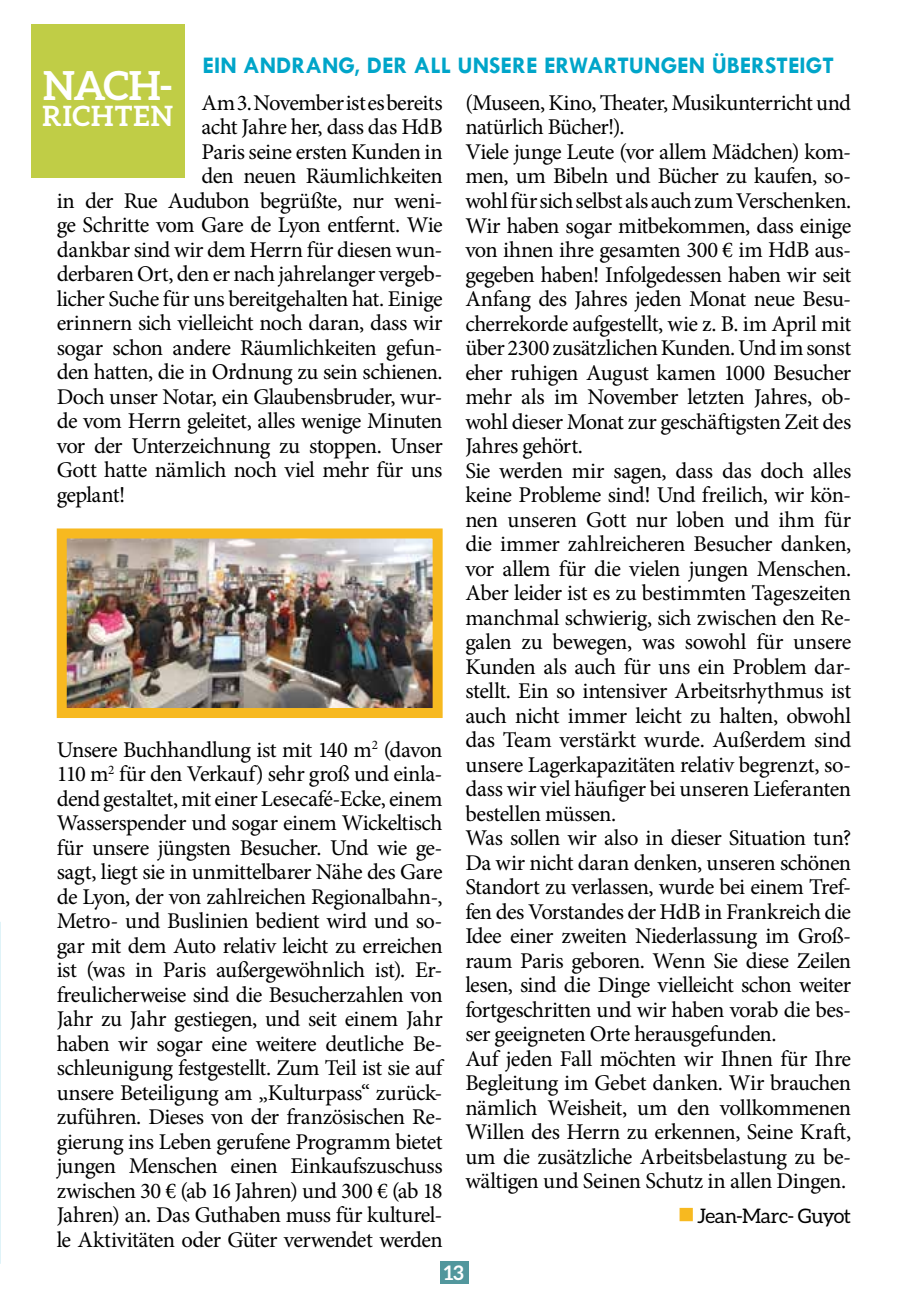
<style>
.page{position:relative;width:908px;height:1304px;background:#fff}
.page>*{position:absolute;margin:0;border:0;box-sizing:border-box;transform-origin:0 0}
.t1{font:700 40px "Aleo";color:#fff}
.t2{font:700 28px "Aleo";letter-spacing:.035em;color:#fff}
.t3{font:700 24px "Tw Cen";color:#00a5c9}
.t4{font:22.4px/24.6px "Minion Pro";letter-spacing:-.025em;color:#000;text-align:justify}
.t5{font:20px "Aleo";letter-spacing:-.02em;color:#000}
.t6{font:700 20px "Aleo";color:#fff}
.s1{color:#f7b920}
</style>
<div class="page">
<div style="left:440px;top:1261px;width:28px;height:23px;background:#52979d"></div>
<div style="left:31px;top:24px;width:153px;height:153px;background:#c0cd46"></div>
<svg style="left:0;top:922px;width:1px;height:342px"></svg>
<img style="left:68px;top:539px;width:363px;height:168px">
<div style="left:57px;top:528px;width:385px;height:190px;border:10px solid #f7b920"></div>
<p class="t3" style="left:202px;top:51px;width:632px">EIN ANDRANG, DER ALL UNSERE ERWARTUNGEN ÜBERSTEIGT</p>
<h1 class="t1" style="left:43px;top:63px;width:131px">NACH-</h1>
<p class="t2" style="left:43px;top:100px;width:132px">RICHTEN</p>
<p class="t4" style="left:201px;top:91px;width:242px">Am 3. November ist es bereits</p>
<p class="t4" style="left:201px;top:115px;width:242px">acht Jahre her, dass das HdB</p>
<p class="t4" style="left:201px;top:140px;width:242px">Paris seine ersten Kunden in</p>
<p class="t4" style="left:201px;top:164px;width:242px">den neuen Räumlichkeiten</p>
<p class="t4" style="left:57px;top:189px;width:387px">in der Rue Audubon begrüßte, nur weni-</p>
<p class="t4" style="left:57px;top:213px;width:387px">ge Schritte vom Gare de Lyon entfernt. Wie</p>
<p class="t4" style="left:57px;top:238px;width:387px">dankbar sind wir dem Herrn für diesen wun-</p>
<p class="t4" style="left:57px;top:262px;width:387px">derbaren Ort, den er nach jahrelanger vergeb-</p>
<p class="t4" style="left:57px;top:287px;width:387px">licher Suche für uns bereitgehalten hat. Einige</p>
<p class="t4" style="left:57px;top:311px;width:387px">erinnern sich vielleicht noch daran, dass wir</p>
<p class="t4" style="left:57px;top:336px;width:387px">sogar schon andere Räumlichkeiten gefun-</p>
<p class="t4" style="left:57px;top:360px;width:387px">den hatten, die in Ordnung zu sein schienen.</p>
<p class="t4" style="left:57px;top:385px;width:387px">Doch unser Notar, ein Glaubensbruder, wur-</p>
<p class="t4" style="left:57px;top:409px;width:387px">de vom Herrn geleitet, alles wenige Minuten</p>
<p class="t4" style="left:57px;top:434px;width:387px">vor der Unterzeichnung zu stoppen. Unser</p>
<p class="t4" style="left:57px;top:458px;width:387px">Gott hatte nämlich noch viel mehr für uns</p>
<p class="t4" style="left:57px;top:483px;width:70px">geplant!</p>
<p class="t4" style="left:465px;top:91px;width:387px;text-align:left">(Museen, Kino, Theater, Musikunterricht und natürlich Bücher!).<br>Viele junge Leute (vor allem Mädchen) kom&shy;men, um Bibeln und Bücher zu kaufen, so&shy;wohl für sich selbst als auch zum Verschenken.<br>Wir haben sogar mitbekommen, dass einige von ihnen ihre gesamten 300 € im HdB aus&shy;gegeben haben! Infolgedessen haben wir seit Anfang des Jahres jeden Monat neue Besu&shy;cherrekorde aufgestellt, wie z. B. im April mit über 2300 zusätzlichen Kunden. Und im sonst eher ruhigen August kamen 1000 Besucher mehr als im November letzten Jahres, ob&shy;wohl dieser Monat zur geschäftigsten Zeit des Jahres gehört.<br>Sie werden mir sagen, dass das doch alles keine Probleme sind! Und freilich, wir kön&shy;nen unseren Gott nur loben und ihm für die immer zahlreicheren Besucher danken, vor allem für die vielen jungen Menschen.<br>Aber leider ist es zu bestimmten Tageszeiten manchmal schwierig, sich zwischen den Re&shy;galen zu bewegen, was sowohl für unsere Kunden als auch für uns ein Problem dar&shy;stellt. Ein so intensiver Arbeitsrhythmus ist auch nicht immer leicht zu halten, obwohl das Team verstärkt wurde. Außerdem sind unsere Lagerkapazitäten relativ begrenzt, so&shy;dass wir viel häufiger bei unseren Lieferanten bestellen müssen.<br>Was sollen wir also in dieser Situation tun?<br>Da wir nicht daran denken, unseren schönen Standort zu verlassen, wurde bei einem Tref&shy;fen des Vorstandes der HdB in Frankreich die Idee einer zweiten Niederlassung im Groß&shy;raum Paris geboren. Wenn Sie diese Zeilen lesen, sind die Dinge vielleicht schon weiter fortgeschritten und wir haben vorab die bes&shy;ser geeigneten Orte herausgefunden.<br>Auf jeden Fall möchten wir Ihnen für Ihre Begleitung im Gebet danken. Wir brauchen nämlich Weisheit, um den vollkommenen Willen des Herrn zu erkennen, Seine Kraft, um die zusätzliche Arbeitsbelastung zu be&shy;wältigen und Seinen Schutz in allen Dingen.</p>
<p class="t5" style="left:677px;top:1204px;width:175px"><span class="s1">■</span>Jean-Marc- Guyot</p>
<p class="t4" style="left:57px;top:738px;width:387px">Unsere Buchhandlung ist mit 140 m<sup>2</sup> (davon 110 m<sup>2</sup> für den Verkauf) sehr groß und einla&shy;dend gestaltet, mit einer Lesecafé-Ecke, einem Wasserspender und sogar einem Wickeltisch für unsere jüngsten Besucher. Und wie ge&shy;sagt, liegt sie in unmittelbarer Nähe des Gare de Lyon, der von zahlreichen Regionalbahn-, Metro- und Buslinien bedient wird und so&shy;gar mit dem Auto relativ leicht zu erreichen ist (was in Paris außergewöhnlich ist). Er&shy;freulicherweise sind die Besucherzahlen von Jahr zu Jahr gestiegen, und seit einem Jahr haben wir sogar eine weitere deutliche Be&shy;schleunigung festgestellt. Zum Teil ist sie auf unsere Beteiligung am „Kulturpass“ zurück&shy;zuführen. Dieses von der französischen Re&shy;gierung ins Leben gerufene Programm bietet jungen Menschen einen Einkaufszuschuss zwischen 30 € (ab 16 Jahren) und 300 € (ab 18<br>Jahren) an. Das Guthaben muss für kulturel&shy;le Aktivitäten oder Güter verwendet werden</p>
<p class="t6" style="left:443px;top:1261px;width:21px">13</p>
</div>
